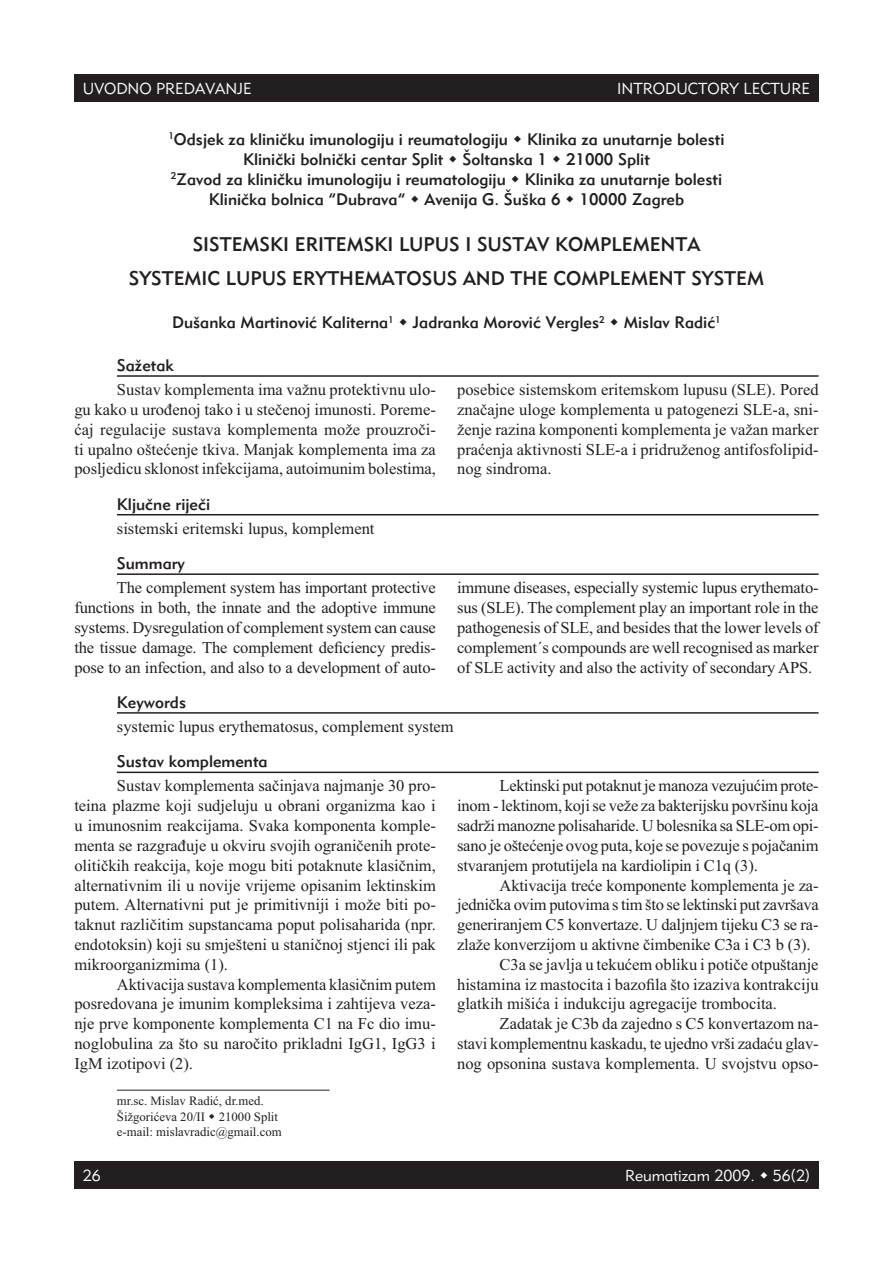
<style>
.page{position:relative;width:893px;height:1263px;background:#fff}
.page>*{position:absolute;margin:0;border:0;box-sizing:border-box;transform-origin:0 0}
.t1{font:19.5px/34.2px "Geometric 415 BT Medium A";color:#231f20;text-align:center}
.t2{font:16.5px/19.8px "Times New Roman";color:#231f20;text-align:justify}
.t3{font:16.5px/20px "Geometric 415 BT Medium A";color:#231f20;text-align:center}
.t4{font:15.75px "Geometric 415 BT Lite A";color:#fff}
.t5{font:12.75px/15.3px "Times New Roman";color:#231f20}
</style>
<div class="page">
<div style="left:74px;top:1161px;width:745px;height:27px;background:#231f20"></div>
<div style="left:74px;top:74px;width:745px;height:28px;background:#231f20"></div>
<hr style="left:117px;top:375px;width:702px;height:2px;background:#231f20">
<hr style="left:117px;top:514px;width:702px;height:1px;background:#231f20">
<hr style="left:117px;top:573px;width:702px;height:2px;background:#231f20">
<hr style="left:117px;top:712px;width:702px;height:2px;background:#231f20">
<hr style="left:117px;top:771px;width:702px;height:2px;background:#231f20">
<hr style="left:117px;top:1090px;width:213px;height:1px;background:#231f20">
<p class="t4" style="left:83px;top:79px;width:170px">UVODNO PREDAVANJE</p>
<p class="t4" style="left:617px;top:79px;width:194px">INTRODUCTORY LECTURE</p>
<p class="t3" style="left:168px;top:129px;width:558px"><sup>1</sup>Odsjek za kliničku imunologiju i reumatologiju Klinika za unutarnje bolesti Klinički bolnički centar Split Šoltanska 1 21000 Split<br><sup>2</sup>Zavod za kliničku imunologiju i reumatologiju Klinika za unutarnje bolesti Klinička bolnica “Dubrava” Avenija G. Šuška 6 10000 Zagreb</p>
<p class="t1" style="left:129px;top:227px;width:637px">SISTEMSKI ERITEMSKI LUPUS I SUSTAV KOMPLEMENTA<br>SYSTEMIC LUPUS ERYTHEMATOSUS AND THE COMPLEMENT SYSTEM</p>
<p class="t3" style="left:172px;top:312px;width:550px">Dušanka Martinović Kaliterna<sup>1</sup> Jadranka Morović Vergles<sup>2</sup> Mislav Radić<sup>1</sup></p>
<p class="t3" style="left:117px;top:355px;width:58px">Sažetak</p>
<p class="t2" style="left:74px;top:379px;width:363px;text-indent:43px">Sustav komplementa ima važnu protektivnu ulo&shy;gu kako u urođenoj tako i u stečenoj imunosti. Poreme&shy;ćaj regulacije sustava komplementa može prouzroči&shy;ti upalno oštećenje tkiva. Manjak komplementa ima za posljedicu sklonost infekcijama, autoimunim bolestima,</p>
<p class="t2" style="left:457px;top:379px;width:363px">posebice sistemskom eritemskom lupusu (SLE). Pored značajne uloge komplementa u patogenezi SLE-a, sni&shy;ženje razina komponenti komplementa je važan marker praćenja aktivnosti SLE-a i pridruženog antifosfolipid&shy;nog sindroma.</p>
<p class="t3" style="left:117px;top:494px;width:95px">Ključne riječi</p>
<p class="t2" style="left:117px;top:518px;width:259px">sistemski eritemski lupus, komplement</p>
<p class="t3" style="left:117px;top:553px;width:70px">Summary</p>
<p class="t2" style="left:74px;top:577px;width:363px;text-indent:43px">The complement system has important protective functions in both, the innate and the adoptive immune systems. Dysregulation of complement system can cause the tissue damage. The complement deficiency predis&shy;pose to an infection, and also to a development of auto-</p>
<p class="t2" style="left:457px;top:577px;width:363px">immune diseases, especially systemic lupus erythemato&shy;sus (SLE). The complement play an important role in the pathogenesis of SLE, and besides that the lower levels of complement´s compounds are well recognised as marker of SLE activity and also the activity of secondary APS.</p>
<p class="t3" style="left:117px;top:692px;width:71px">Keywords</p>
<p class="t2" style="left:117px;top:716px;width:338px">systemic lupus erythematosus, complement system</p>
<p class="t3" style="left:117px;top:751px;width:152px">Sustav komplementa</p>
<p class="t2" style="left:74px;top:776px;width:363px;text-indent:43px">Sustav komplementa sačinjava najmanje 30 pro&shy;teina plazme koji sudjeluju u obrani organizma kao i u imunosnim reakcijama. Svaka komponenta komple&shy;menta se razgrađuje u okviru svojih ograničenih prote&shy;olitičkih reakcija, koje mogu biti potaknute klasičnim, alternativnim ili u novije vrijeme opisanim lektinskim putem. Alternativni put je primitivniji i može biti po&shy;taknut različitim supstancama poput polisaharida (npr. endotoksin) koji su smješteni u staničnoj stjenci ili pak mikroorganizmima (1).</p>
<p class="t2" style="left:74px;top:974px;width:363px;text-indent:43px">Aktivacija sustava komplementa klasičnim putem posredovana je imunim kompleksima i zahtijeva veza&shy;nje prve komponente komplementa C1 na Fc dio imu&shy;noglobulina za što su naročito prikladni IgG1, IgG3 i IgM izotipovi (2).</p>
<p class="t2" style="left:457px;top:776px;width:363px;text-indent:43px">Lektinski put potaknut je manoza vezujućim prote&shy;inom - lektinom, koji se veže za bakterijsku površinu koja sadrži manozne polisaharide. U bolesnika sa SLE-om opi&shy;sano je oštećenje ovog puta, koje se povezuje s pojačanim stvaranjem protutijela na kardiolipin i C1q (3).</p>
<p class="t2" style="left:500px;top:875px;width:320px">Aktivacija treće komponente komplementa je za-</p>
<p class="t2" style="left:457px;top:895px;width:363px">jednička ovim putovima s tim što se lektinski put završava</p>
<p class="t2" style="left:457px;top:914px;width:363px">generiranjem C5 konvertaze. U daljnjem tijeku C3 se ra-</p>
<p class="t2" style="left:457px;top:934px;width:355px">zlaže konverzijom u aktivne čimbenike C3a i C3 b (3).</p>
<p class="t2" style="left:500px;top:954px;width:320px">C3a se javlja u tekućem obliku i potiče otpuštanje</p>
<p class="t2" style="left:457px;top:974px;width:363px">histamina iz mastocita i bazofila što izaziva kontrakciju</p>
<p class="t2" style="left:457px;top:994px;width:321px">glatkih mišića i indukciju agregacije trombocita.</p>
<p class="t2" style="left:500px;top:1013px;width:320px">Zadatak je C3b da zajedno s C5 konvertazom na-</p>
<p class="t2" style="left:457px;top:1033px;width:363px">stavi komplementnu kaskadu, te ujedno vrši zadaću glav-</p>
<p class="t2" style="left:457px;top:1053px;width:363px">nog opsonina sustava komplementa. U svojstvu opso-</p>
<p class="t5" style="left:117px;top:1093px;width:166px">mr.sc. Mislav Radić, dr.med.<br>Šižgorićeva 20/II 21000 Split e-mail: mislavradic@gmail.com</p>
<p class="t4" style="left:83px;top:1166px;width:19px">26</p>
<p class="t4" style="left:625px;top:1166px;width:186px">Reumatizam 2009. 56(2)</p>
</div>
